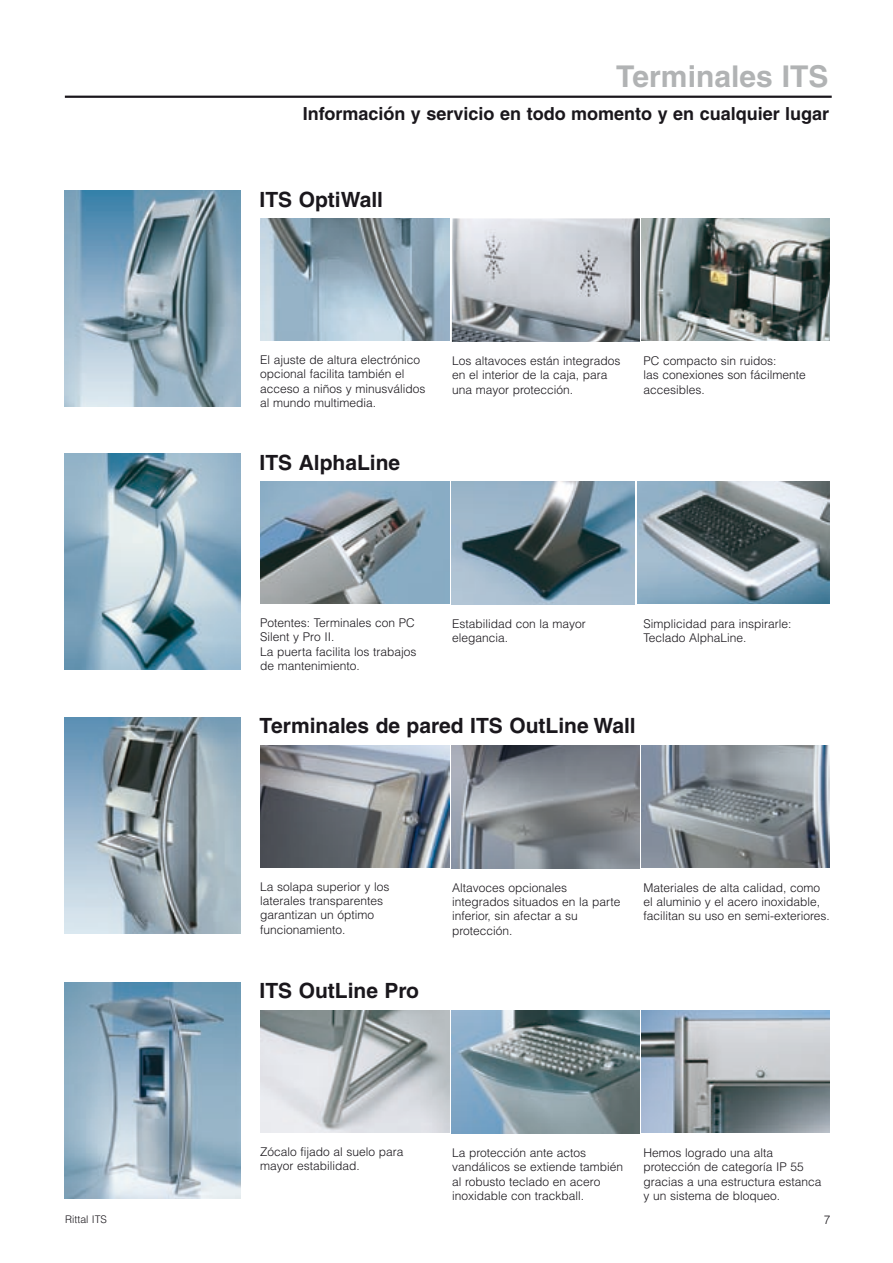
<style>
.page{position:relative;width:893px;height:1263px;background:#fff}
.page>*{position:absolute;margin:0;border:0;box-sizing:border-box;transform-origin:0 0}
.t1{font:700 30px "Helvetica";color:#b1b3b4}
.t2{font:700 21px "Helvetica";color:#1a171c}
.t3{font:700 18px "Helvetica";color:#1a171c}
.t4{font:300 12px/14.4px "Helvetica";color:#1a171c}
.t5{font:300 10.5px "Helvetica";color:#1a171c}
</style>
<div class="page">
<hr style="left:65px;top:96px;width:767px;height:2px;background:#1a171c">
<img style="left:65px;top:190px;width:175px;height:217px">
<img style="left:261px;top:218px;width:188px;height:123px">
<img style="left:452px;top:218px;width:187px;height:123px">
<img style="left:642px;top:218px;width:187px;height:123px">
<img style="left:65px;top:453px;width:175px;height:217px">
<img style="left:261px;top:481px;width:188px;height:123px">
<img style="left:452px;top:481px;width:183px;height:123px">
<img style="left:638px;top:481px;width:191px;height:123px">
<img style="left:65px;top:717px;width:175px;height:216px">
<img style="left:261px;top:745px;width:188px;height:122px">
<img style="left:452px;top:745px;width:187px;height:123px">
<img style="left:642px;top:745px;width:187px;height:122px">
<img style="left:65px;top:982px;width:175px;height:216px">
<img style="left:261px;top:1010px;width:188px;height:122px">
<img style="left:452px;top:1010px;width:187px;height:123px">
<img style="left:642px;top:1010px;width:187px;height:122px">
<h1 class="t1" style="left:616px;top:58px;width:214px">Terminales ITS</h1>
<h3 class="t3" style="left:303px;top:103px;width:528px">Información y servicio en todo momento y en cualquier lugar</h3>
<h2 class="t2" style="left:260px;top:186px;width:125px">ITS OptiWall</h2>
<p class="t4" style="left:260px;top:352px;width:167px">El ajuste de altura electrónico opcional facilita también el acceso a niños y minusválidos al mundo multimedia.</p>
<h2 class="t2" style="left:260px;top:449px;width:142px">ITS AlphaLine</h2>
<p class="t4" style="left:452px;top:353px;width:170px">Los altavoces están integrados en el interior de la caja, para una mayor protección.</p>
<p class="t4" style="left:643px;top:353px;width:164px">PC compacto sin ruidos:<br>las conexiones son fácilmente accesibles.</p>
<p class="t4" style="left:260px;top:615px;width:158px">Potentes: Terminales con PC<br>Silent y Pro II.<br>La puerta facilita los trabajos de mantenimiento.</p>
<p class="t4" style="left:452px;top:616px;width:135px">Estabilidad con la mayor elegancia.</p>
<p class="t4" style="left:643px;top:616px;width:150px">Simplicidad para inspirarle:<br>Teclado AlphaLine.</p>
<h2 class="t2" style="left:260px;top:713px;width:378px">Terminales de pared ITS OutLine Wall</h2>
<p class="t4" style="left:260px;top:879px;width:131px">La solapa superior y los laterales transparentes garantizan un óptimo funcionamiento.</p>
<h2 class="t2" style="left:260px;top:978px;width:161px">ITS OutLine Pro</h2>
<p class="t4" style="left:452px;top:880px;width:170px">Altavoces opcionales integrados situados en la parte inferior, sin afectar a su protección.</p>
<p class="t4" style="left:643px;top:880px;width:188px">Materiales de alta calidad, como el aluminio y el acero inoxidable, facilitan su uso en semi-exteriores.</p>
<p class="t4" style="left:260px;top:1144px;width:145px">Zócalo fijado al suelo para mayor estabilidad.</p>
<p class="t4" style="left:452px;top:1145px;width:173px">La protección ante actos vandálicos se extiende también al robusto teclado en acero inoxidable con trackball.</p>
<p class="t4" style="left:643px;top:1145px;width:180px">Hemos logrado una alta protección de categoría IP 55 gracias a una estructura estanca y un sistema de bloqueo.</p>
<p class="t5" style="left:65px;top:1212px;width:43px">Rittal ITS</p>
<p class="t4" style="left:824px;top:1212px;width:8px">7</p>
</div>
